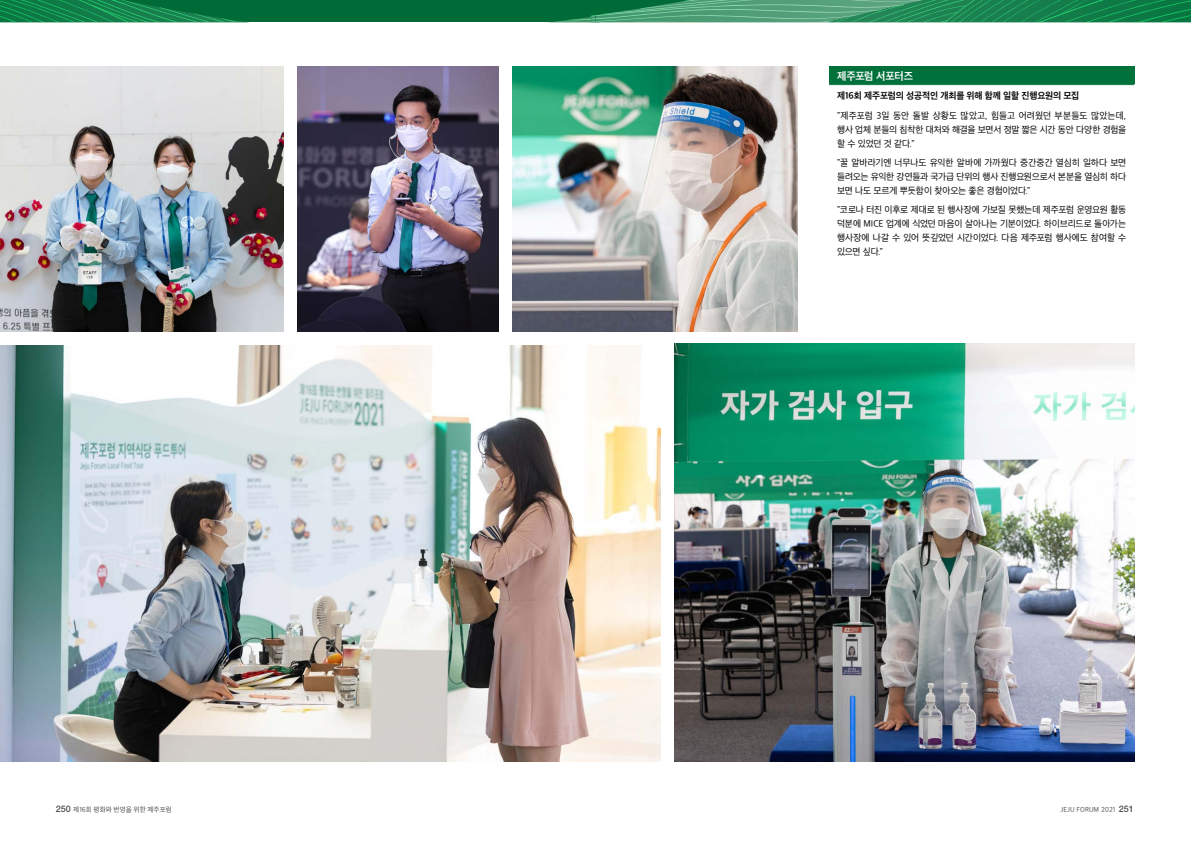
<style>
.page{position:relative;width:1191px;height:842px;background:#fff}
.page>*{position:absolute;margin:0;border:0;box-sizing:border-box;transform-origin:0 0}
.t1{font:700 11px "Apple SD Gothic Neo";letter-spacing:-.025em;color:#fff}
.t2{font:9.5px/14px "Apple SD Gothic Neo";letter-spacing:-.015em;color:#000;text-align:justify}
.t3{font:700 9.5px "Apple SD Gothic Neo";letter-spacing:-.015em;color:#000}
.t4{font:7px "Apple SD Gothic Neo";color:#4d4d4d}
.s1{font-family:"Helvetica Neue LT Pro";font-weight:500;font-size:9px}
</style>
<div class="page">
<svg style="left:0;top:0;width:1191px;height:23px;background:#238655"></svg>
<img style="left:0;top:67px;width:284px;height:264px">
<img style="left:298px;top:67px;width:200px;height:264px">
<img style="left:0;top:345px;width:660px;height:417px">
<div style="left:829px;top:67px;width:305px;height:18px;background:#00713b"></div>
<img style="left:512px;top:67px;width:285px;height:264px">
<img style="left:674px;top:343px;width:460px;height:419px">
<p class="t1" style="left:837px;top:70px;width:77px">제주포럼 서포터즈</p>
<p class="t3" style="left:837px;top:91px;width:244px">제16회 제주포럼의 성공적인 개최를 위해 함께 일할 진행요원의 모집</p>
<p class="t2" style="left:837px;top:109px;width:291px">"제주포럼 3일 동안 돌발 상황도 많았고, 힘들고 어려웠던 부분들도 많았는데, 행사 업체 분들의 침착한 대처와 해결을 보면서 정말 짧은 시간 동안 다양한 경험을 할 수 있었던 것 같다."</p>
<p class="t2" style="left:837px;top:156px;width:291px">"꿀 알바라기엔 너무나도 유익한 알바에 가까웠다 중간중간 열심히 일하다 보면 들려오는 유익한 강연들과 국가급 단위의 행사 진행요원으로서 본분을 열심히 하다 보면 나도 모르게 뿌듯함이 찾아오는 좋은 경험이었다."</p>
<p class="t2" style="left:837px;top:203px;width:291px">"코로나 터진 이후로 제대로 된 행사장에 가보질 못했는데 제주포럼 운영요원 활동 덕분에 MICE 업계에 식었던 마음이 살아나는 기분이었다. 하이브리드로 돌아가는 행사장에 나갈 수 있어 뜻깊었던 시간이었다. 다음 제주포럼 행사에도 참여할 수 있으면 싶다."</p>
<p class="t4" style="left:56px;top:805px;width:118px"><span class="s1">250</span> 제16회 평화와 번영을 위한 제주포럼</p>
<p class="t4" style="left:1060px;top:805px;width:75px">JEJU FORUM 2021 <span class="s1">251</span></p>
</div>
